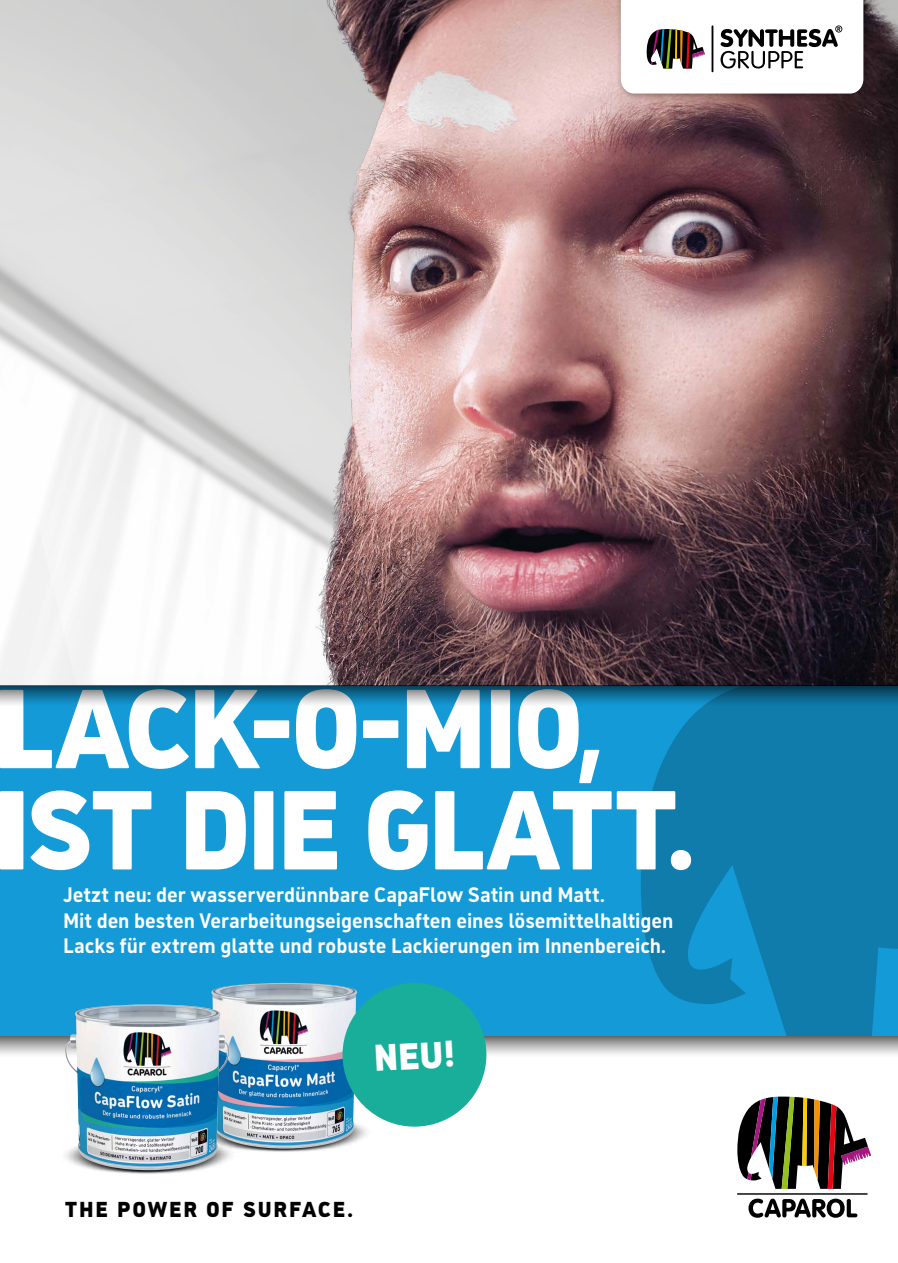
<style>
.page{position:relative;width:898px;height:1263px;background:#fff}
.page>*{position:absolute;margin:0;border:0;box-sizing:border-box;transform-origin:0 0}
.t1{font:37.5px "CAP Elephant Black Low";color:#fff}
.t2{font:900 21.75px "CAP Elephant";letter-spacing:.09em;color:#000}
.t3{font:700 21px/25.5px "CAP Elephant";letter-spacing:-.005em;color:#fff}
</style>
<div class="page">
<svg style="left:737px;top:1096px;width:133px;height:93px"></svg>
<svg style="left:748px;top:1198px;width:109px;height:20px"></svg>
<hr style="left:736px;top:1193px;width:131px;height:2px;background:#000">
<div style="left:0;top:686px;width:897px;height:350px;background:#149bd7"></div>
<svg style="left:641px;top:707px;width:256px;height:329px;fill:#107cac"></svg>
<svg style="left:0;top:707px;width:690px;height:163px"></svg>
<svg style="left:0;top:1036px;width:897px;height:21px"></svg>
<img style="left:0;top:0;width:167px;height:686px">
<img style="left:167px;top:0;width:730px;height:686px">
<svg style="left:0;top:686px;width:897px;height:21px;background:#4083a1"></svg>
<img style="left:240px;top:1130px;width:127px;height:22px">
<img style="left:211px;top:983px;width:155px;height:166px">
<img style="left:95px;top:1130px;width:143px;height:44px">
<img style="left:65px;top:1004px;width:164px;height:166px">
<div style="left:342px;top:983px;width:144px;height:144px;background:#18ae9a;border-radius:50%"></div>
<div style="left:616px;top:0;width:253px;height:100px;background:#000;opacity:.34"></div>
<svg style="left:620px;top:0;width:243px;height:94px"></svg>
<p class="t3" style="left:63px;top:882px;width:611px">Jetzt neu: der wasserverdünnbare CapaFlow Satin und Matt.<br>Mit den besten Verarbeitungseigenschaften eines lösemittelhaltigen<br>Lacks für extrem glatte und robuste Lackierungen im Innenbereich.</p>
<h1 class="t1" style="left:372px;top:1036px;width:83px;rotate:-3deg">NEU!</h1>
<p class="t2" style="left:65px;top:1197px;width:289px">THE POWER OF SURFACE.</p>
</div>
